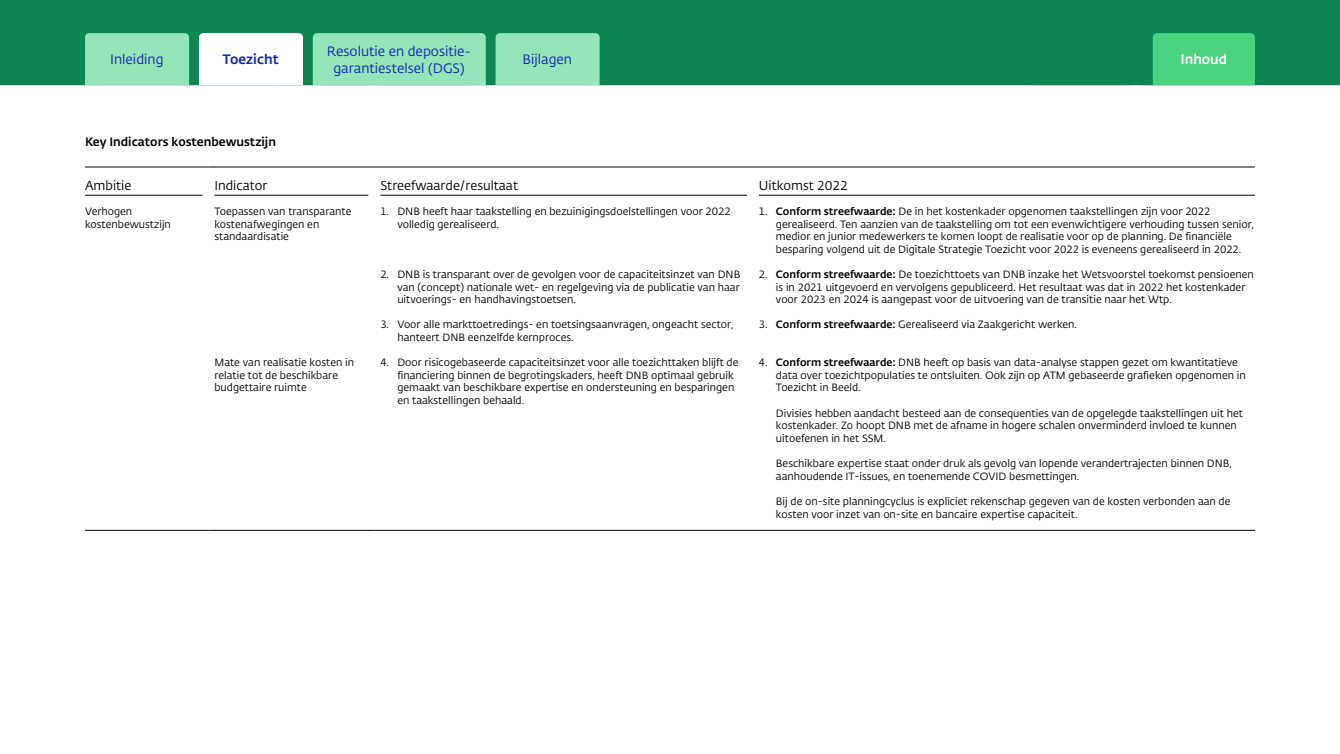
<style>
.page{position:relative;width:1340px;height:754px;background:#fff}
.page>*{position:absolute;margin:0;border:0;box-sizing:border-box;transform-origin:0 0}
.t1{font:13.5px/16.5px "DNB Fedra";color:#1226aa;text-align:center}
.t2{font:500 13.5px "DNB Fedra";color:#fff}
.t3{font:500 13.5px "DNB Fedra";color:#1226aa}
.Tabel_Kop_LINKS{font:12.75px "DNB Fedra";color:#000}
.H4_Alineakop{font:500 12px "DNB Fedra";color:#000}
.Tabel_Brood_TEKST_7p{font:10.5px/12.6px "DNB Fedra";color:#000}
.s1{font-weight:500}
</style>
<div class="page">
<div style="left:0;top:0;width:1339px;height:85px;background:#0c8754"></div>
<svg style="left:1140px;top:33px;width:114px;height:52px;background:#42cb7a"></svg>
<div style="left:495px;top:33px;width:104px;height:52px;background:#94e5ba"></div>
<svg style="left:85px;top:33px;width:401px;height:52px"></svg>
<hr style="left:85px;top:167px;width:123px;height:1px;background:#000">
<hr style="left:208px;top:167px;width:166px;height:1px;background:#000">
<hr style="left:374px;top:167px;width:379px;height:1px;background:#000">
<hr style="left:753px;top:167px;width:501px;height:1px;background:#000">
<hr style="left:85px;top:530px;width:123px;height:1px;background:#000">
<hr style="left:208px;top:530px;width:166px;height:1px;background:#000">
<hr style="left:374px;top:530px;width:379px;height:1px;background:#000">
<hr style="left:753px;top:530px;width:501px;height:1px;background:#000">
<hr style="left:85px;top:195px;width:117px;height:1px;background:#000">
<hr style="left:214px;top:195px;width:154px;height:1px;background:#000">
<hr style="left:380px;top:195px;width:367px;height:1px;background:#000">
<hr style="left:759px;top:195px;width:495px;height:1px;background:#000">
<p class="t1" style="left:327px;top:43px;width:146px">Resolutie en depositie&shy;garantiestelsel (DGS)</p>
<p class="t3" style="left:223px;top:51px;width:58px">Toezicht</p>
<p class="t1" style="left:403px;top:52px;width:40px">Titel 4</p>
<p class="t2" style="left:1150px;top:51px;width:95px">Samenvatting</p>
<p class="t1" style="left:110px;top:52px;width:55px">Inleiding</p>
<p class="t1" style="left:522px;top:52px;width:51px">Bijlagen</p>
<p class="t1" style="left:112px;top:52px;width:37px">Titel 1</p>
<p class="t1" style="left:208px;top:52px;width:39px">Titel 2</p>
<p class="t2" style="left:1180px;top:51px;width:48px">Inhoud</p>
<h4 class="H4_Alineakop" style="left:85px;top:134px;width:192px">Key Indicators kostenbewustzijn</h4>
<p class="Tabel_Kop_LINKS" style="left:85px;top:177px;width:48px">Ambitie</p>
<p class="Tabel_Kop_LINKS" style="left:214px;top:177px;width:55px">Indicator</p>
<p class="Tabel_Kop_LINKS" style="left:380px;top:177px;width:139px">Streefwaarde/resultaat</p>
<p class="Tabel_Kop_LINKS" style="left:759px;top:177px;width:90px">Uitkomst 2022</p>
<p class="Tabel_Brood_TEKST_7p" style="left:85px;top:205px;width:87px">Verhogen kostenbewustzijn</p>
<p class="Tabel_Brood_TEKST_7p" style="left:214px;top:205px;width:139px">Toepassen van transparante kostenafwegingen en standaardisatie</p>
<p class="Tabel_Brood_TEKST_7p" style="left:397px;top:205px;width:335px;text-indent:-17px">1. DNB heeft haar taakstelling en bezuinigingsdoelstellingen voor 2022 volledig gerealiseerd.</p>
<p class="Tabel_Brood_TEKST_7p" style="left:776px;top:205px;width:479px;text-indent:-17px">1. <span class="s1">Conform streefwaarde:</span> De in het kostenkader opgenomen taakstellingen zijn voor 2022 gerealiseerd. Ten aanzien van de taakstelling om tot een evenwichtigere verhouding tussen senior, medior en junior medewerkers te komen loopt de realisatie voor op de planning. De financiële besparing volgend uit de Digitale Strategie Toezicht voor 2022 is eveneens gerealiseerd in 2022.</p>
<p class="Tabel_Brood_TEKST_7p" style="left:397px;top:268px;width:344px;text-align:justify;text-indent:-17px">2. DNB is transparant over de gevolgen voor de capaciteitsinzet van DNB van (concept) nationale wet- en regelgeving via de publicatie van haar uitvoerings- en handhavingstoetsen.</p>
<p class="Tabel_Brood_TEKST_7p" style="left:776px;top:268px;width:479px;text-indent:-17px">2. <span class="s1">Conform streefwaarde:</span> De toezichttoets van DNB inzake het Wetsvoorstel toekomst pensioenen is in 2021 uitgevoerd en vervolgens gepubliceerd. Het resultaat was dat in 2022 het kostenkader voor 2023 en 2024 is aangepast voor de uitvoering van de transitie naar het Wtp.</p>
<p class="Tabel_Brood_TEKST_7p" style="left:397px;top:318px;width:337px;text-indent:-17px">3. Voor alle markttoetredings- en toetsingsaanvragen, ongeacht sector, hanteert DNB eenzelfde kernproces.</p>
<p class="Tabel_Brood_TEKST_7p" style="left:759px;top:318px;width:319px">3. <span class="s1">Conform streefwaarde:</span> Gerealiseerd via Zaakgericht werken.</p>
<p class="Tabel_Brood_TEKST_7p" style="left:214px;top:356px;width:141px">Mate van realisatie kosten in relatie tot de beschikbare budgettaire ruimte</p>
<p class="Tabel_Brood_TEKST_7p" style="left:397px;top:356px;width:342px;text-indent:-17px">4. Door risicogebaseerde capaciteitsinzet voor alle toezichttaken blijft de financiering binnen de begrotingskaders, heeft DNB optimaal gebruik gemaakt van beschikbare expertise en ondersteuning en besparingen en taakstellingen behaald.</p>
<p class="Tabel_Brood_TEKST_7p" style="left:776px;top:356px;width:471px;text-indent:-17px">4. <span class="s1">Conform streefwaarde:</span> DNB heeft op basis van data-analyse stappen gezet om kwantitatieve data over toezichtpopulaties te ontsluiten. Ook zijn op ATM gebaseerde grafieken opgenomen in<br>Toezicht in Beeld.</p>
<p class="Tabel_Brood_TEKST_7p" style="left:776px;top:407px;width:468px">Divisies hebben aandacht besteed aan de consequenties van de opgelegde taakstellingen uit het kostenkader. Zo hoopt DNB met de afname in hogere schalen onverminderd invloed te kunnen uitoefenen in het SSM.</p>
<p class="Tabel_Brood_TEKST_7p" style="left:776px;top:457px;width:457px">Beschikbare expertise staat onder druk als gevolg van lopende verandertrajecten binnen DNB, aanhoudende IT-issues, en toenemende COVID besmettingen.</p>
<p class="Tabel_Brood_TEKST_7p" style="left:776px;top:495px;width:456px">Bij de on-site planningcyclus is expliciet rekenschap gegeven van de kosten verbonden aan de kosten voor inzet van on-site en bancaire expertise capaciteit.</p>
</div>
